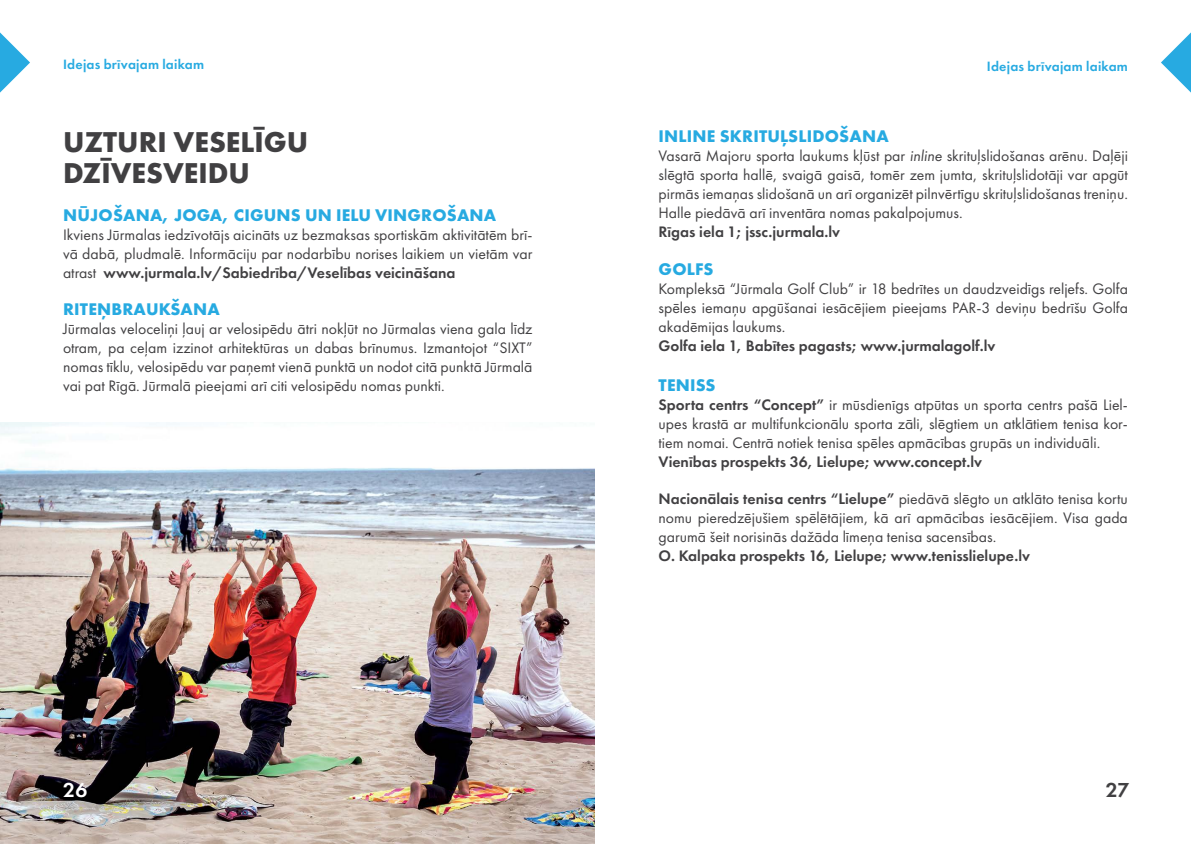
<style>
.page{position:relative;width:1191px;height:844px;background:#fff}
.page>*{position:absolute;margin:0;border:0;box-sizing:border-box;transform-origin:0 0}
.t1{font:29.75px/31.5px "Futura PT Bold";color:#414042}
.t2{font:21px "Futura PT Demi";color:#fff}
.t3{font:21px "Futura PT Demi";color:#414042}
.t4{font:17.5px "Futura PT Bold";letter-spacing:.01em;color:#27aae1}
.t5{font:15.75px/18.9px "Futura PT Book";color:#414042;text-align:justify}
.t6{font:15.75px "Futura PT Demi";color:#414042}
.t7{font:14px "Futura PT Demi";letter-spacing:.02em;color:#27aae1}
.s1{font-family:"Futura PT Book"}
.s2{font-family:"Futura PT Book Obl"}
.s3{font-family:"Futura PT Demi"}
</style>
<div class="page">
<img style="left:0;top:422px;width:595px;height:421px">
<svg style="left:1161px;top:32px;width:30px;height:61px"></svg>
<svg style="left:0;top:32px;width:30px;height:61px"></svg>
<p class="t7" style="left:63px;top:56px;width:143px">Idejas brīvajam laikam</p>
<p class="t7" style="left:986px;top:58px;width:143px">Idejas brīvajam laikam</p>
<h1 class="t1" style="left:63px;top:125px;width:247px">UZTURI VESELĪGU<br>DZĪVESVEIDU</h1>
<p class="t4" style="left:63px;top:204px;width:435px">NŪJOŠANA, JOGA, CIGUNS UN IELU VINGROŠANA</p>
<p class="t5" style="left:63px;top:225px;width:471px">Ikviens Jūrmalas iedzīvotājs aicināts uz bezmaksas sportiskām aktivitātēm brī&shy;vā dabā, pludmalē. Informāciju par nodarbību norises laikiem un vietām var</p>
<p class="t6" style="left:63px;top:262px;width:394px"><span class="s1">atrast</span> www.jurmala.lv/Sabiedrība/Veselības veicināšana</p>
<p class="t4" style="left:63px;top:298px;width:158px">RITEŅBRAUKŠANA</p>
<p class="t5" style="left:63px;top:319px;width:471px">Jūrmalas veloceliņi ļauj ar velosipēdu ātri nokļūt no Jūrmalas viena gala līdz otram, pa ceļam izzinot arhitektūras un dabas brīnumus. Izmantojot “SIXT” nomas tīklu, velosipēdu var paņemt vienā punktā un nodot citā punktā Jūrmalā vai pat Rīgā. Jūrmalā pieejami arī citi velosipēdu nomas punkti.</p>
<p class="t4" style="left:658px;top:125px;width:232px">INLINE SKRITUĻSLIDOŠANA</p>
<p class="t5" style="left:658px;top:146px;width:471px">Vasarā Majoru sporta laukums kļūst par <span class="s2">inline</span> skrituļslidošanas arēnu. Daļēji slēgtā sporta hallē, svaigā gaisā, tomēr zem jumta, skrituļslidotāji var apgūt pirmās iemaņas slidošanā un arī organizēt pilnvērtīgu skrituļslidošanas treniņu.<br>Halle piedāvā arī inventāra nomas pakalpojumus.</p>
<p class="t6" style="left:658px;top:221px;width:183px">Rīgas iela 1; jssc.jurmala.lv</p>
<p class="t4" style="left:658px;top:258px;width:56px">GOLFS</p>
<p class="t5" style="left:658px;top:279px;width:471px">Kompleksā “Jūrmala Golf Club” ir 18 bedrītes un daudzveidīgs reljefs. Golfa spēles iemaņu apgūšanai iesācējiem pieejams PAR-3 deviņu bedrīšu Golfa akadēmijas laukums.</p>
<p class="t6" style="left:658px;top:336px;width:338px">Golfa iela 1, Babītes pagasts; www.jurmalagolf.lv</p>
<p class="t4" style="left:658px;top:373px;width:58px">TENISS</p>
<p class="t5" style="left:658px;top:395px;width:471px"><span class="s3">Sporta centrs “Concept”</span> ir mūsdienīgs atpūtas un sporta centrs pašā Liel&shy;upes krastā ar multifunkcionālu sporta zāli, slēgtiem un atklātiem tenisa kor&shy;tiem nomai. Centrā notiek tenisa spēles apmācības grupās un individuāli.</p>
<p class="t6" style="left:658px;top:451px;width:325px">Vienības prospekts 36, Lielupe; www.concept.lv</p>
<p class="t5" style="left:658px;top:489px;width:471px"><span class="s3">Nacionālais tenisa centrs “Lielupe”</span> piedāvā slēgto un atklāto tenisa kortu nomu pieredzējušiem spēlētājiem, kā arī apmācības iesācējiem. Visa gada garumā šeit norisinās dažāda līmeņa tenisa sacensības.</p>
<p class="t6" style="left:658px;top:546px;width:373px">O. Kalpaka prospekts 16, Lielupe; www.tenisslielupe.lv</p>
<h2 class="t2" style="left:63px;top:776px;width:26px">26</h2>
<h2 class="t3" style="left:1105px;top:776px;width:25px">27</h2>
</div>
